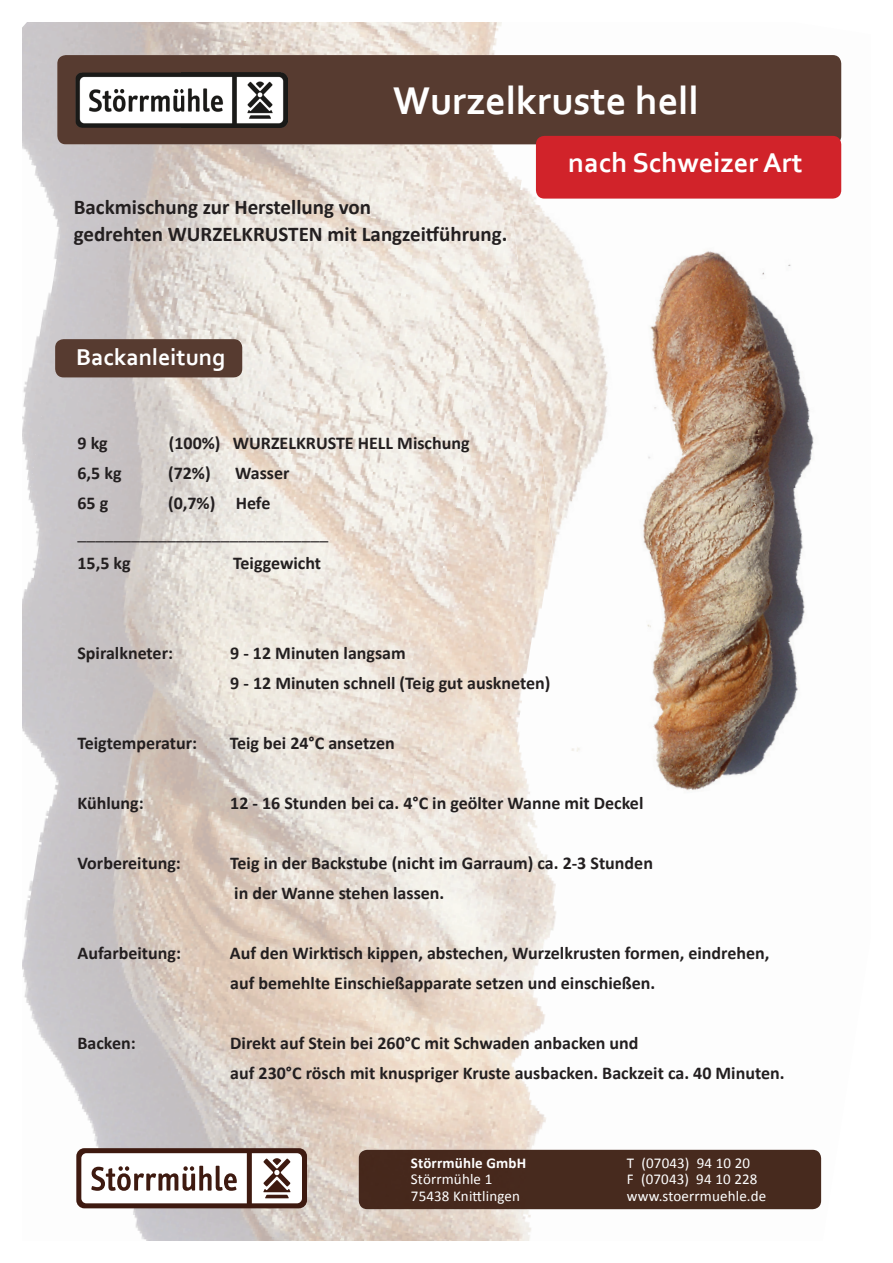
<style>
.page{position:relative;width:893px;height:1263px;background:#fff}
.page>*{position:absolute;margin:0;border:0;box-sizing:border-box;transform-origin:0 0}
.t1{font:700 40.5px "Corbel";color:#fff}
.t2{font:700 28.5px "Corbel";color:#fff}
.t3{font:700 24px "Corbel";color:#fff}
.t4{font:700 21px/27px "Calibri";color:#231f20}
.t5{font:700 18px/30px "Calibri";color:#231f20}
.t6{font:18px "Calibri";color:#231f20}
.t7{font:15px "Calibri";letter-spacing:.01em;color:#fff}
.t8{font:700 15px "Calibri";letter-spacing:.01em;color:#fff}
</style>
<div class="page">
<img style="left:33px;top:957px;width:304px;height:284px">
<img style="left:337px;top:957px;width:375px;height:284px">
<img style="left:22px;top:144px;width:117px;height:875px">
<img style="left:22px;top:597px;width:404px;height:360px">
<img style="left:393px;top:751px;width:319px;height:212px">
<img style="left:418px;top:699px;width:94px;height:78px">
<img style="left:22px;top:22px;width:86px;height:659px">
<img style="left:426px;top:563px;width:86px;height:161px">
<img style="left:75px;top:179px;width:425px;height:418px">
<img style="left:450px;top:340px;width:62px;height:223px">
<img style="left:22px;top:22px;width:32px;height:321px">
<img style="left:483px;top:144px;width:53px;height:204px">
<img style="left:185px;top:144px;width:329px;height:94px">
<img style="left:132px;top:144px;width:61px;height:45px">
<img style="left:840px;top:113px;width:2px;height:56px">
<img style="left:98px;top:22px;width:269px;height:33px">
<img style="left:835px;top:55px;width:7px;height:58px">
<img style="left:367px;top:22px;width:135px;height:33px">
<img style="left:3px;top:114px;width:54px;height:1px">
<img style="left:512px;top:169px;width:330px;height:671px">
<svg style="left:22px;top:22px;width:10px;height:18px"></svg>
<div style="left:0;top:0;width:22px;height:1263px;background:#fff"></div>
<div style="left:57px;top:55px;width:784px;height:89px;background:#573b30;border-radius:9px"></div>
<div style="left:55px;top:339px;width:187px;height:38px;background:#573b30;border-radius:9px"></div>
<div style="left:536px;top:136px;width:305px;height:63px;background:#d1232a;border-radius:9px"></div>
<div style="left:359px;top:1150px;width:462px;height:59px;background:#472a1e"></div>
<img style="left:75px;top:72px;width:212px;height:56px">
<img style="left:75px;top:114px;width:212px;height:1px">
<div style="left:76px;top:1148px;width:231px;height:60px;background:#3e1a10;border-radius:8px"></div>
<svg style="left:81px;top:1153px;width:221px;height:50px"></svg>
<h1 class="t1" style="left:393px;top:76px;width:307px">Wurzelkruste hell</h1>
<p class="t4" style="left:74px;top:193px;width:435px">Backmischung zur Herstellung von<br>gedrehten WURZELKRUSTEN mit Langzeitführung.</p>
<h2 class="t2" style="left:568px;top:145px;width:236px">nach Schweizer Art</h2>
<h3 class="t3" style="left:76px;top:342px;width:150px">Backanleitung</h3>
<p class="t5" style="left:77px;top:428px;width:32px">9 kg</p>
<p class="t5" style="left:169px;top:428px;width:302px">(100%) WURZELKRUSTE HELL Mischung</p>
<p class="t5" style="left:77px;top:458px;width:46px">6,5 kg</p>
<p class="t5" style="left:168px;top:458px;width:44px">(72%)</p>
<p class="t5" style="left:235px;top:458px;width:56px">Wasser</p>
<p class="t5" style="left:77px;top:488px;width:32px">65 g</p>
<p class="t5" style="left:168px;top:488px;width:104px">(0,7%) Hefe</p>
<p class="t6" style="left:77px;top:522px;width:252px">____________________________</p>
<p class="t5" style="left:77px;top:548px;width:55px">15,5 kg</p>
<p class="t5" style="left:233px;top:548px;width:89px">Teiggewicht</p>
<p class="t5" style="left:77px;top:638px;width:97px">Spiralkneter:</p>
<p class="t5" style="left:230px;top:638px;width:322px">9 - 12 Minuten langsam<br>9 - 12 Minuten schnell (Teig gut auskneten)</p>
<p class="t5" style="left:77px;top:728px;width:121px">Teigtemperatur:</p>
<p class="t5" style="left:230px;top:728px;width:167px">Teig bei 24°C ansetzen</p>
<p class="t5" style="left:77px;top:788px;width:68px">Kühlung:</p>
<p class="t5" style="left:230px;top:788px;width:415px">12 - 16 Stunden bei ca. 4°C in geölter Wanne mit Deckel</p>
<p class="t5" style="left:77px;top:848px;width:105px">Vorbereitung:</p>
<p class="t5" style="left:230px;top:848px;width:424px">Teig in der Backstube (nicht im Garraum) ca. 2-3 Stunden in der Wanne stehen lassen.</p>
<p class="t5" style="left:77px;top:938px;width:105px">Aufarbeitung:</p>
<p class="t5" style="left:230px;top:938px;width:541px">Auf den Wirktisch kippen, abstechen, Wurzelkrusten formen, eindrehen, auf bemehlte Einschießapparate setzen und einschießen.</p>
<p class="t5" style="left:77px;top:1028px;width:60px">Backen:</p>
<p class="t5" style="left:230px;top:1028px;width:556px">Direkt auf Stein bei 260°C mit Schwaden anbacken und<br>auf 230°C rösch mit knuspriger Kruste ausbacken. Backzeit ca. 40 Minuten.</p>
<p class="t8" style="left:411px;top:1153px;width:117px">Störrmühle GmbH</p>
<p class="t7" style="left:627px;top:1153px;width:125px">T (07043) 94 10 20</p>
<p class="t7" style="left:411px;top:1169px;width:83px">Störrmühle 1</p>
<p class="t7" style="left:627px;top:1169px;width:132px">F (07043) 94 10 228</p>
<p class="t7" style="left:411px;top:1186px;width:111px">75438 Knittlingen</p>
<p class="t7" style="left:627px;top:1186px;width:141px">www.stoerrmuehle.de</p>
</div>
